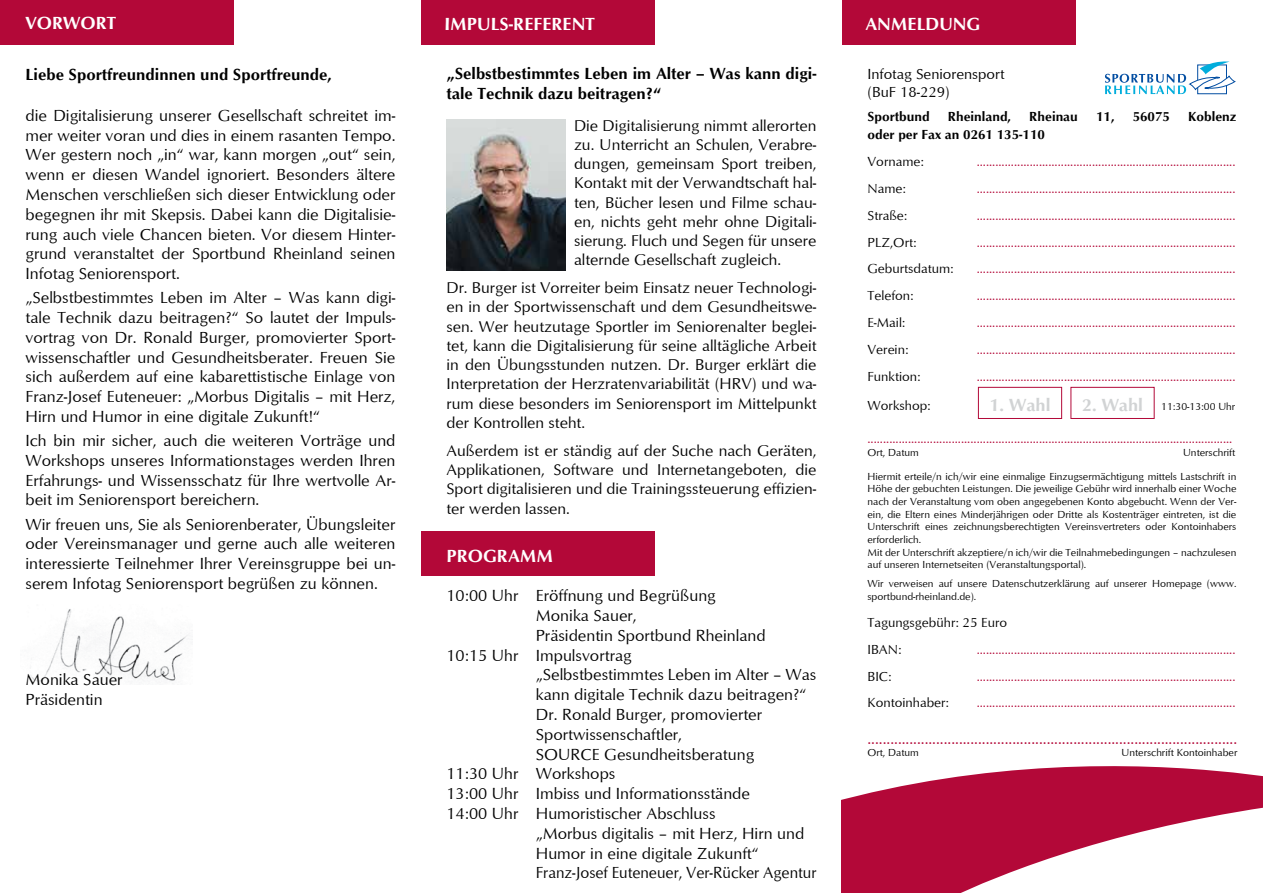
<style>
.page{position:relative;width:1263px;height:893px;background:#fff}
.page>*{position:absolute;margin:0;border:0;box-sizing:border-box;transform-origin:0 0}
.t1{font:700 18px "Optimum";color:#fff}
.t2{font:700 18px "Optimum";color:#d1d3d4}
.t3{font:16.5px/19.8px "Optimum";color:#000;text-align:justify}
.t4{font:700 16.5px/19.8px "Optimum";color:#000}
.t5{font:16.5px "Optimum";color:#b30838}
.t6{font:16.5px "Optimum";color:#000;scale:.95 1}
.t7{font:16.05px/19.2px "Optimum";color:#000;text-align:justify}
.t8{font:15px/18px "Optimum";color:#000}
.t9{font:13.5px "Optimum";color:#b30838}
.t10{font:13.5px/26.8px "Optimum";color:#000}
.t11{font:700 13.5px "Optimum";color:#000}
.t12{font:10.5px/12.6px "Optimum";color:#000}
</style>
<div class="page">
<img style="left:30px;top:609px;width:163px;height:75px">
<div style="left:421px;top:0;width:234px;height:45px;background:#b30838"></div>
<div style="left:421px;top:531px;width:234px;height:45px;background:#b30838"></div>
<div style="left:0;top:0;width:234px;height:45px;background:#b30838"></div>
<svg style="left:1105px;top:61px;width:130px;height:33px"></svg>
<div style="left:978px;top:387px;width:84px;height:32px;background:#fff;border:1px solid #b30838"></div>
<div style="left:1070px;top:387px;width:84px;height:32px;background:#fff;border:1px solid #b30838"></div>
<svg style="left:842px;top:766px;width:421px;height:127px;fill:#b30838"></svg>
<div style="left:842px;top:0;width:234px;height:45px;background:#b30838"></div>
<img style="left:446px;top:119px;width:120px;height:151px">
<p class="t1" style="left:26px;top:13px;width:92px">VORWORT</p>
<p class="t4" style="left:26px;top:64px;width:308px">Liebe Sportfreundinnen und Sportfreunde,</p>
<p class="t3" style="left:26px;top:105px;width:371px">die Digitalisierung unserer Gesellschaft schreitet im&shy;mer weiter voran und dies in einem rasanten Tempo.<br>Wer gestern noch „in“ war, kann morgen „out“ sein, wenn er diesen Wandel ignoriert. Besonders ältere Menschen verschließen sich dieser Entwicklung oder begegnen ihr mit Skepsis. Dabei kann die Digitalisie&shy;rung auch viele Chancen bieten. Vor diesem Hinter&shy;grund veranstaltet der Sportbund Rheinland seinen Infotag Seniorensport.</p>
<p class="t3" style="left:26px;top:287px;width:371px">„Selbstbestimmtes Leben im Alter – Was kann digi&shy;tale Technik dazu beitragen?“ So lautet der Impuls&shy;vortrag von Dr. Ronald Burger, promovierter Sport&shy;wissenschaftler und Gesundheitsberater. Freuen Sie sich außerdem auf eine kabarettistische Einlage von Franz-Josef Euteneuer: „Morbus Digitalis – mit Herz, Hirn und Humor in eine digitale Zukunft!“</p>
<p class="t3" style="left:26px;top:430px;width:371px">Ich bin mir sicher, auch die weiteren Vorträge und Workshops unseres Informationstages werden Ihren Erfahrungs- und Wissensschatz für Ihre wertvolle Ar&shy;beit im Seniorensport bereichern.</p>
<p class="t3" style="left:26px;top:514px;width:371px">Wir freuen uns, Sie als Seniorenberater, Übungsleiter oder Vereinsmanager und gerne auch alle weiteren interessierte Teilnehmer Ihrer Vereinsgruppe bei un&shy;serem Infotag Seniorensport begrüßen zu können.</p>
<p class="t3" style="left:26px;top:669px;width:99px">Monika Sauer<br>Präsidentin</p>
<p class="t1" style="left:444px;top:14px;width:152px">IMPULS-REFERENT</p>
<p class="t4" style="left:446px;top:63px;width:371px">„Selbstbestimmtes Leben im Alter – Was kann digi&shy;tale Technik dazu beitragen?“</p>
<p class="t7" style="left:574px;top:115px;width:244px">Die Digitalisierung nimmt allerorten zu. Unterricht an Schulen, Verabre&shy;dungen, gemeinsam Sport treiben, Kontakt mit der Verwandtschaft hal&shy;ten, Bücher lesen und Filme schau&shy;en, nichts geht mehr ohne Digitali&shy;sierung. Fluch und Segen für unsere alternde Gesellschaft zugleich.</p>
<p class="t7" style="left:446px;top:278px;width:371px">Dr. Burger ist Vorreiter beim Einsatz neuer Technologi&shy;en in der Sportwissenschaft und dem Gesundheitswe&shy;sen. Wer heutzutage Sportler im Seniorenalter beglei&shy;tet, kann die Digitalisierung für seine alltägliche Arbeit in den Übungsstunden nutzen. Dr. Burger erklärt die Interpretation der Herzratenvariabilität (HRV) und wa&shy;rum diese besonders im Seniorensport im Mittelpunkt der Kontrollen steht.</p>
<p class="t7" style="left:446px;top:440px;width:371px">Außerdem ist er ständig auf der Suche nach Geräten, Applikationen, Software und Internetangeboten, die Sport digitalisieren und die Trainingssteuerung effizien&shy;ter werden lassen.</p>
<p class="t1" style="left:446px;top:545px;width:108px">PROGRAMM</p>
<p class="t3" style="left:446px;top:585px;width:271px">10:00 Uhr Eröffnung und Begrüßung</p>
<p class="t3" style="left:536px;top:605px;width:102px">Monika Sauer,</p>
<p class="t3" style="left:536px;top:625px;width:231px">Präsidentin Sportbund Rheinland</p>
<p class="t3" style="left:446px;top:644px;width:187px">10:15 Uhr Impulsvortrag</p>
<p class="t3" style="left:536px;top:664px;width:282px">„Selbstbestimmtes Leben im Alter – Was</p>
<p class="t3" style="left:536px;top:684px;width:272px">kann digitale Technik dazu beitragen?“</p>
<p class="t3" style="left:536px;top:704px;width:228px">Dr. Ronald Burger, promovierter</p>
<p class="t3" style="left:536px;top:724px;width:148px">Sportwissenschaftler,</p>
<p class="t3" style="left:536px;top:743px;width:220px">SOURCE Gesundheitsberatung</p>
<p class="t3" style="left:446px;top:763px;width:170px">11:30 Uhr Workshops</p>
<p class="t3" style="left:446px;top:783px;width:305px">13:00 Uhr Imbiss und Informationsstände</p>
<p class="t3" style="left:446px;top:803px;width:270px">14:00 Uhr Humoristischer Abschluss</p>
<p class="t3" style="left:536px;top:823px;width:270px">„Morbus digitalis – mit Herz, Hirn und</p>
<p class="t3" style="left:536px;top:842px;width:224px">Humor in eine digitale Zukunft“</p>
<p class="t6" style="left:536px;top:863px;width:297px">Franz-Josef Euteneuer, Ver-Rücker Agentur</p>
<p class="t1" style="left:865px;top:14px;width:117px">ANMELDUNG</p>
<p class="t8" style="left:867px;top:64px;width:139px">Infotag Seniorensport (BuF 18-229)</p>
<p class="t11" style="left:867px;top:109px;width:64px">Sportbund</p>
<p class="t11" style="left:948px;top:109px;width:65px">Rheinland,</p>
<p class="t11" style="left:1029px;top:109px;width:50px">Rheinau</p>
<p class="t11" style="left:1096px;top:109px;width:20px">11,</p>
<p class="t11" style="left:1133px;top:109px;width:39px">56075</p>
<p class="t11" style="left:1188px;top:109px;width:50px">Koblenz</p>
<p class="t11" style="left:867px;top:127px;width:179px">oder per Fax an 0261 135-110</p>
<p class="t10" style="left:867px;top:148px;width:58px">Vorname:</p>
<p class="t9" style="left:977px;top:153px;width:260px">...................................................................................</p>
<p class="t10" style="left:867px;top:175px;width:40px">Name:</p>
<p class="t9" style="left:977px;top:180px;width:260px">...................................................................................</p>
<p class="t10" style="left:867px;top:201px;width:41px">Straße:</p>
<p class="t9" style="left:977px;top:207px;width:260px">...................................................................................</p>
<p class="t10" style="left:867px;top:228px;width:51px">PLZ,Ort:</p>
<p class="t9" style="left:977px;top:234px;width:260px">...................................................................................</p>
<p class="t10" style="left:867px;top:255px;width:88px">Geburtsdatum:</p>
<p class="t9" style="left:977px;top:261px;width:260px">...................................................................................</p>
<p class="t10" style="left:867px;top:282px;width:48px">Telefon:</p>
<p class="t9" style="left:977px;top:287px;width:260px">...................................................................................</p>
<p class="t10" style="left:867px;top:309px;width:39px">E-Mail:</p>
<p class="t9" style="left:977px;top:314px;width:260px">...................................................................................</p>
<p class="t10" style="left:867px;top:336px;width:43px">Verein:</p>
<p class="t9" style="left:977px;top:341px;width:260px">...................................................................................</p>
<p class="t10" style="left:867px;top:362px;width:55px">Funktion:</p>
<p class="t9" style="left:977px;top:368px;width:260px">...................................................................................</p>
<p class="t10" style="left:867px;top:391px;width:65px">Workshop:</p>
<p class="t12" style="left:1161px;top:400px;width:76px">11:30-13:00 Uhr</p>
<p class="t9" style="left:867px;top:430px;width:366px">.....................................................................................................................</p>
<p class="t12" style="left:867px;top:445px;width:53px">Ort, Datum</p>
<p class="t12" style="left:1183px;top:445px;width:54px">Unterschrift</p>
<p class="t2" style="left:989px;top:395px;width:62px">1. Wahl</p>
<p class="t2" style="left:1082px;top:395px;width:62px">2. Wahl</p>
<p class="t12" style="left:867px;top:470px;width:370px">Hiermit erteile/n ich/wir eine einmalige Einzugsermächtigung mittels Lastschrift in Höhe der gebuchten Leistungen. Die jeweilige Gebühr wird innerhalb einer Woche nach der Veranstaltung vom oben angegebenen Konto abgebucht. Wenn der Ver&shy;ein, die Eltern eines Minderjährigen oder Dritte als Kostenträger eintreten, ist die Unterschrift eines zeichnungsberechtigten Vereinsvertreters oder Kontoinhabers erforderlich.<br>Mit der Unterschrift akzeptiere/n ich/wir die Teilnahmebedingungen – nachzulesen auf unseren Internetseiten (Veranstaltungsportal).</p>
<p class="t12" style="left:867px;top:577px;width:370px">Wir verweisen auf unsere Datenschutzerklärung auf unserer Homepage (www. sportbund-rheinland.de).</p>
<p class="t10" style="left:867px;top:609px;width:141px">Tagungsgebühr: 25 Euro<br>IBAN:</p>
<p class="t9" style="left:977px;top:641px;width:260px">...................................................................................</p>
<p class="t10" style="left:867px;top:662px;width:26px">BIC:</p>
<p class="t9" style="left:977px;top:668px;width:260px">...................................................................................</p>
<p class="t10" style="left:867px;top:689px;width:83px">Kontoinhaber:</p>
<p class="t9" style="left:977px;top:695px;width:260px">...................................................................................</p>
<p class="t5" style="left:867px;top:728px;width:371px">.................................................................................................</p>
<p class="t12" style="left:867px;top:746px;width:53px">Ort, Datum</p>
<p class="t12" style="left:1121px;top:746px;width:117px">Unterschrift Kontoinhaber</p>
</div>
